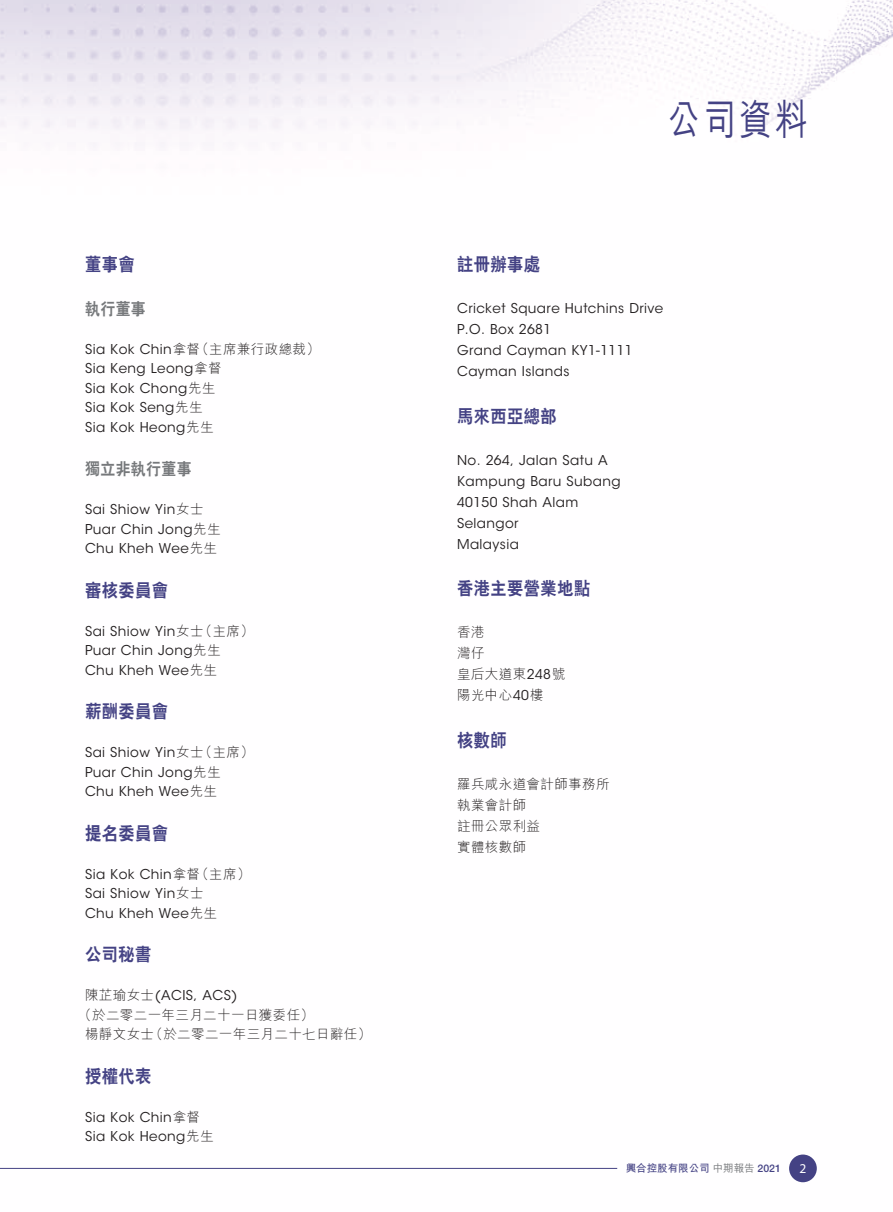
<style>
.page{position:relative;width:893px;height:1212px;background:#fff}
.page>*{position:absolute;margin:0;border:0;box-sizing:border-box;transform-origin:0 0}
.t1{font:500 42px "M Hei HK";color:#444284;scale:.78 1}
.t2{font:800 18px "C Hei 2 HK";letter-spacing:.03em;color:#444284;scale:.9 1}
.t3{font:800 16.5px "C Hei 2 HK";letter-spacing:.03em;color:#76787b;scale:.9 1}
.t4{font:13.5px/19.5px "ITC Avant Garde Std";letter-spacing:.03em;color:#231f20}
.t5{font:300 13.5px/21px "M Hei HK";letter-spacing:.03em;color:#231f20}
.t6{font:13.5px "Myriad Pro";color:#fff}
.t7{font:700 10.5px "M Hei HK";color:#444284}
.s1{font-family:"ITC Avant Garde Std";font-weight:400}
.s2{font-family:"M Hei HK";font-weight:300}
.s3{font-weight:500;color:#76787b}
.s4{font-family:"Helvetica Neue LT Std";font-weight:500}
</style>
<div class="page">
<img style="left:0;top:0;width:893px;height:1183px">
<hr style="left:0;top:1168px;width:617px;height:1px;background:#444284">
<div style="left:789px;top:1154px;width:28px;height:28px;background:#444284;border-radius:50%"></div>
<h2 class="t2" style="left:85px;top:252px;width:57px">董事會</h2>
<p class="t3" style="left:85px;top:298px;width:69px">執行董事</p>
<p class="t5" style="left:85px;top:338px;width:236px"><span class="s1">Sia Kok Chin</span>拿督（主席兼行政總裁）</p>
<p class="t4" style="left:85px;top:359px;width:138px">Sia Keng Leong<span class="s2">拿督<br></span>Sia Kok Chong<span class="s2">先生<br></span>Sia Kok Seng<span class="s2">先生<br></span>Sia Kok Heong<span class="s2">先生</span></p>
<p class="t3" style="left:85px;top:458px;width:120px">獨立非執行董事</p>
<p class="t4" style="left:85px;top:500px;width:137px">Sai Shiow Yin<span class="s2">女士<br></span>Puar Chin Jong<span class="s2">先生<br></span>Chu Kheh Wee<span class="s2">先生</span></p>
<h2 class="t2" style="left:85px;top:578px;width:94px">審核委員會</h2>
<p class="t4" style="left:85px;top:621px;width:170px">Sai Shiow Yin<span class="s2">女士（主席）<br></span>Puar Chin Jong<span class="s2">先生<br></span>Chu Kheh Wee<span class="s2">先生</span></p>
<h2 class="t2" style="left:85px;top:699px;width:94px">薪酬委員會</h2>
<p class="t4" style="left:85px;top:743px;width:170px">Sai Shiow Yin<span class="s2">女士（主席）<br></span>Puar Chin Jong<span class="s2">先生<br></span>Chu Kheh Wee<span class="s2">先生</span></p>
<h2 class="t2" style="left:85px;top:821px;width:94px">提名委員會</h2>
<p class="t4" style="left:85px;top:864px;width:167px">Sia Kok Chin<span class="s2">拿督（主席）<br></span>Sai Shiow Yin<span class="s2">女士<br></span>Chu Kheh Wee<span class="s2">先生</span></p>
<h2 class="t2" style="left:85px;top:942px;width:75px">公司秘書</h2>
<p class="t4" style="left:85px;top:986px;width:154px"><span class="s2">陳芷瑜女士</span>(ACIS, ACS)</p>
<p class="t5" style="left:85px;top:1005px;width:288px;line-height:19.5px;text-indent:-7px">（於二零二一年三月二十一日獲委任）<br>楊靜文女士（於二零二一年三月二十七日辭任）</p>
<h2 class="t2" style="left:85px;top:1064px;width:75px">授權代表</h2>
<p class="t4" style="left:85px;top:1107px;width:130px">Sia Kok Chin<span class="s2">拿督<br></span>Sia Kok Heong<span class="s2">先生</span></p>
<h1 class="t1" style="left:667px;top:89px;width:182px">公司資料</h1>
<h2 class="t2" style="left:457px;top:252px;width:94px">註冊辦事處</h2>
<p class="t4" style="left:457px;top:298px;width:208px;line-height:21px">Cricket Square Hutchins Drive<br>P.O. Box 2681<br>Grand Cayman KY1-1111<br>Cayman Islands</p>
<h2 class="t2" style="left:457px;top:404px;width:112px">馬來西亞總部</h2>
<p class="t4" style="left:457px;top:449px;width:165px;line-height:21px">No. 264, Jalan Satu A<br>Kampung Baru Subang<br>40150 Shah Alam<br>Selangor<br>Malaysia</p>
<h2 class="t2" style="left:457px;top:576px;width:149px">香港主要營業地點</h2>
<p class="t5" style="left:457px;top:622px;width:110px">香港<br>灣仔<br>皇后大道東<span class="s1">248</span>號陽光中心<span class="s1">40</span>樓</p>
<h2 class="t2" style="left:457px;top:728px;width:57px">核數師</h2>
<p class="t5" style="left:457px;top:773px;width:154px">羅兵咸永道會計師事務所執業會計師<br>註冊公眾利益<br>實體核數師</p>
<p class="t7" style="left:626px;top:1161px;width:157px">興合控股有限公司<span class="s3">中期報告</span> <span class="s4">2021</span></p>
<p class="t6" style="left:799px;top:1160px;width:8px">2</p>
</div>
